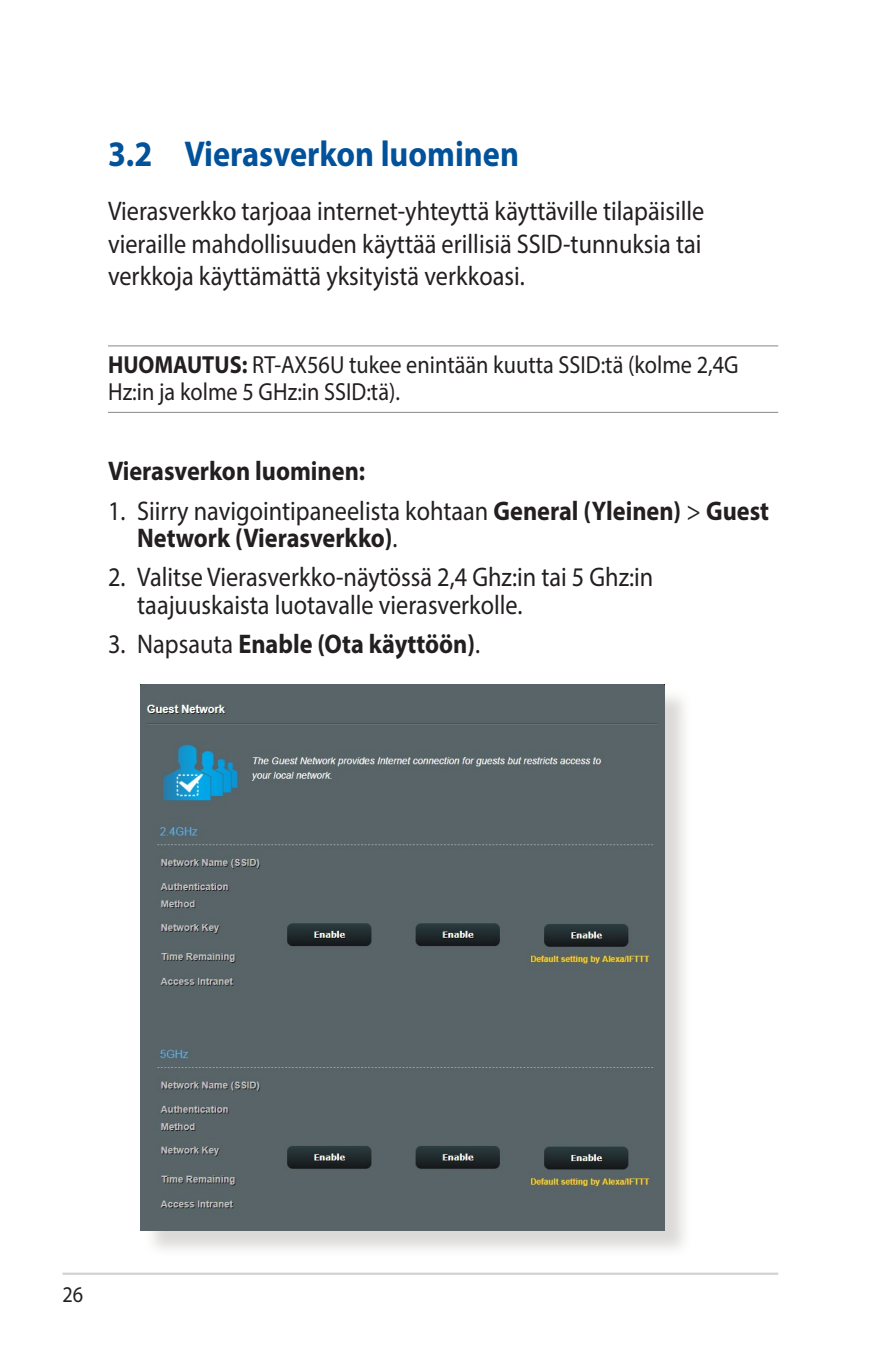
<style>
.page{position:relative;width:893px;height:1346px;background:#fff}
.page>*{position:absolute;margin:0;border:0;box-sizing:border-box;transform-origin:0 0}
.WL_Header_1{font:700 36px "Myriad Pro";color:#01529a;scale:.9 1}
.WL_Body_Text{font:27px/32.4px "Myriad Pro";color:#231f20;text-align:justify;scale:.9 1}
.WL_Body_Text_-_List{font:700 27px/27px "Myriad Pro";color:#231f20;scale:.9 1}
.WL_Body_Text_-_List-2{font:27px/27px "Myriad Pro";color:#231f20;scale:.9 1}
.WL_Message{font:24.75px/27px "Myriad Pro";color:#231f20;scale:.9 1}
.t1{font:22.5px "Myriad Pro";color:#231f20;scale:.9 1}
.s1{font-weight:700}
.s2{font-weight:400}
</style>
<div class="page">
<hr style="left:63px;top:1272px;width:715px;height:3px;background:#d1d2d4">
<hr style="left:108px;top:345px;width:670px;height:1px;background:#939598">
<hr style="left:108px;top:412px;width:670px;height:1px;background:#939598">
<div style="left:144px;top:687px;width:549px;height:571px;background:#cfcecb;opacity:.75"></div>
<img style="left:140px;top:684px;width:525px;height:546px">
<p class="WL_Header_1" style="left:108px;top:130px;width:458px">3.2 Vierasverkon luominen</p>
<p class="WL_Body_Text" style="left:108px;top:195px;width:664px">Vierasverkko tarjoaa internet-yhteyttä käyttäville tilapäisille vieraille mahdollisuuden käyttää erillisiä SSID-tunnuksia tai verkkoja käyttämättä yksityistä verkkoasi.</p>
<p class="WL_Message" style="left:108px;top:351px;width:702px"><span class="s1">HUOMAUTUS:</span> RT-AX56U tukee enintään kuutta SSID:tä (kolme 2,4G<br>Hz:in ja kolme 5 GHz:in SSID:tä).</p>
<p class="WL_Body_Text_-_List" style="left:108px;top:456px;width:287px">Vierasverkon luominen:</p>
<p class="WL_Body_Text_-_List" style="left:137px;top:496px;width:704px;text-indent:-29px"><span class="s2">1. Siirry navigointipaneelista kohtaan</span> General (Yleinen) <span class="s2">&gt;</span> Guest<br>Network (Vierasverkko)<span class="s2">.</span></p>
<p class="WL_Body_Text_-_List-2" style="left:137px;top:563px;width:575px;text-indent:-29px">2. Valitse Vierasverkko-näytössä 2,4 Ghz:in tai 5 Ghz:in taajuuskaista luotavalle vierasverkolle.</p>
<p class="WL_Body_Text_-_List" style="left:108px;top:630px;width:415px"><span class="s2">3. Napsauta</span> Enable (Ota käyttöön)<span class="s2">.</span></p>
<p class="t1" style="left:63px;top:1281px;width:25px">26</p>
</div>
